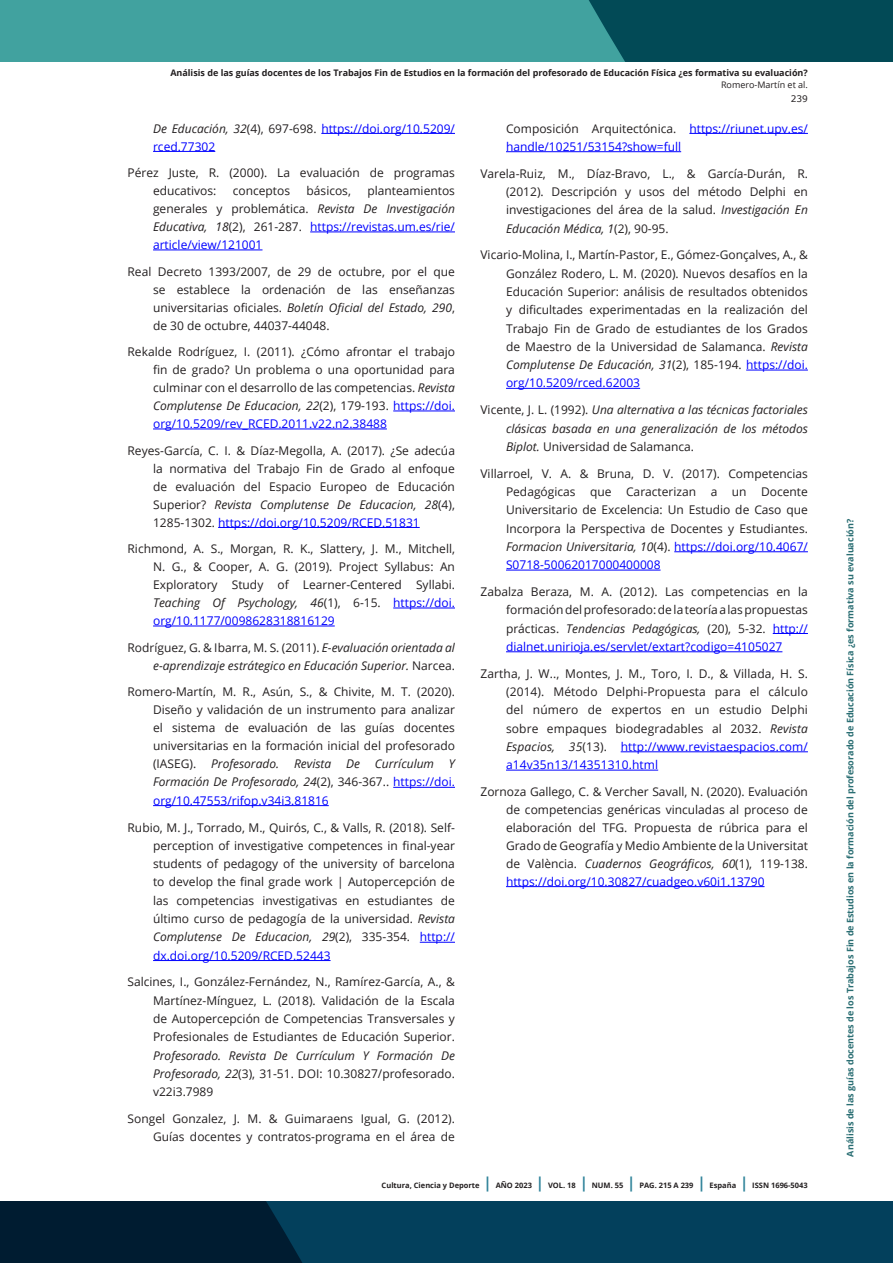
<style>
.page{position:relative;width:893px;height:1263px;background:#fff}
.page>*{position:absolute;margin:0;border:0;box-sizing:border-box;transform-origin:0 0}
.bibliografia{font:12px/18.3px "Open Sans";color:#231f20;text-align:justify}
.bibliografia-2{font:italic 12px/18.3px "Open Sans";color:#231f20;text-align:justify}
.bibliografia-3{font:12px/18.3px "Open Sans";color:#00f}
.t1{font:700 9px "Open Sans";color:#231f20}
.t2{font:700 9px "Open Sans";color:#2a6e73}
.t3{font:9px "Open Sans";color:#231f20}
.t4{font:9px "Verdana";color:#231f20}
.t5{font:700 7.5px "Open Sans";color:#231f20}
.s1{font-style:italic;color:#231f20}
.s2{color:#231f20}
.s3{font-style:italic}
.s4{color:#00f}
.s5{font-style:normal}
.s6{font-size:15px;color:#31849b}
</style>
<div class="page">
<svg style="left:0;top:1201px;width:893px;height:62px;background:#02344e"></svg>
<div style="left:0;top:0;width:893px;height:62px;background:#41a29f"></div>
<div style="left:589px;top:0;width:304px;height:62px;background:#024a56"></div>
<hr style="left:689px;top:133px;width:119px;height:1px;background:#00f">
<hr style="left:506px;top:151px;width:175px;height:1px;background:#00f">
<hr style="left:746px;top:370px;width:62px;height:1px;background:#00f">
<hr style="left:506px;top:388px;width:134px;height:1px;background:#00f">
<hr style="left:674px;top:551px;width:134px;height:1px;background:#00f">
<hr style="left:506px;top:570px;width:155px;height:1px;background:#00f">
<hr style="left:773px;top:633px;width:35px;height:1px;background:#00f">
<hr style="left:506px;top:651px;width:276px;height:1px;background:#00f">
<hr style="left:621px;top:751px;width:187px;height:1px;background:#00f">
<hr style="left:506px;top:770px;width:152px;height:1px;background:#00f">
<hr style="left:506px;top:886px;width:258px;height:1px;background:#00f">
<hr style="left:321px;top:133px;width:134px;height:1px;background:#00f">
<hr style="left:153px;top:151px;width:62px;height:1px;background:#00f">
<hr style="left:310px;top:232px;width:145px;height:1px;background:#00f">
<hr style="left:153px;top:250px;width:109px;height:1px;background:#00f">
<hr style="left:393px;top:411px;width:62px;height:1px;background:#00f">
<hr style="left:153px;top:429px;width:234px;height:1px;background:#00f">
<hr style="left:218px;top:527px;width:202px;height:1px;background:#00f">
<hr style="left:393px;top:608px;width:62px;height:1px;background:#00f">
<hr style="left:153px;top:626px;width:182px;height:1px;background:#00f">
<hr style="left:393px;top:787px;width:62px;height:1px;background:#00f">
<hr style="left:153px;top:805px;width:176px;height:1px;background:#00f">
<hr style="left:420px;top:942px;width:35px;height:1px;background:#00f">
<hr style="left:153px;top:960px;width:178px;height:1px;background:#00f">
<p class="t1" style="left:170px;top:67px;width:639px">Análisis de las guías docentes de los Trabajos Fin de Estudios en la formación del profesorado de Educación Física ¿es formativa su evaluación?</p>
<p class="t3" style="left:721px;top:79px;width:88px">Romero-Martín et al.</p>
<p class="bibliografia-3" style="left:153px;top:119px;width:303px"><span class="s1">De Educación, 32</span><span class="s2">(4), 697-698.</span> https://doi.org/10.5209/ rced.77302</p>
<p class="bibliografia" style="left:153px;top:163px;width:303px;text-indent:-26px">Pérez Juste, R. (2000). La evaluación de programas educativos:</p>
<p class="bibliografia" style="left:233px;top:181px;width:59px">conceptos</p>
<p class="bibliografia" style="left:307px;top:181px;width:46px">básicos,</p>
<p class="bibliografia" style="left:153px;top:181px;width:303px;text-indent:214px">planteamientos generales y problemática. <span class="s3">Revista De Investigación Educativa, 18</span>(2), 261-287. <span class="s4">https://revistas.um.es/rie/ article/view/121001</span></p>
<p class="bibliografia" style="left:153px;top:262px;width:303px;text-indent:-26px">Real Decreto 1393/2007, de 29 de octubre, por el que se establece la ordenación de las enseñanzas universitarias oficiales. <span class="s3">Boletín Oficial del Estado, 290</span>, de 30 de octubre, 44037-44048.</p>
<p class="bibliografia" style="left:153px;top:342px;width:303px;text-indent:-26px">Rekalde Rodríguez, I. (2011). ¿Cómo afrontar el trabajo fin de grado? Un problema o una oportunidad para culminar con el desarrollo de las competencias. <span class="s3">Revista Complutense De Educacion, 22</span>(2), 179-193. <span class="s4">https://doi. org/10.5209/rev_RCED.2011.v22.n2.38488</span></p>
<p class="bibliografia" style="left:153px;top:441px;width:303px;text-indent:-26px">Reyes-García, C. I. &amp; Díaz-Megolla, A. (2017). ¿Se adecúa la normativa del Trabajo Fin de Grado al enfoque de evaluación del Espacio Europeo de Educación Superior? <span class="s3">Revista Complutense De Educacion, 28</span>(4), 1285-1302. <span class="s4">https://doi.org/10.5209/RCED.51831</span></p>
<p class="bibliografia" style="left:153px;top:539px;width:303px;text-indent:-26px">Richmond, A. S., Morgan, R. K., Slattery, J. M., Mitchell, N. G., &amp; Cooper, A. G. (2019). Project Syllabus: An Exploratory Study of Learner-Centered Syllabi.<br><span class="s3">Teaching Of Psychology, 46</span>(1), 6-15. <span class="s4">https://doi. org/10.1177/0098628318816129</span></p>
<p class="bibliografia-2" style="left:128px;top:638px;width:329px;text-align:right"><span class="s5">Rodríguez, G. &amp; Ibarra, M. S. (2011).</span> E-evaluación orientada al e-aprendizaje estrátegico en Educación Superior. <span class="s5">Narcea.</span></p>
<p class="bibliografia" style="left:153px;top:682px;width:303px;text-indent:-26px">Romero-Martín, M. R., Asún, S., &amp; Chivite, M. T. (2020).<br>Diseño y validación de un instrumento para analizar el sistema de evaluación de las guías docentes universitarias en la formación inicial del profesorado (IASEG). <span class="s3">Profesorado. Revista De Currículum Y Formación De Profesorado, 24</span>(2), 346-367.. <span class="s4">https://doi. org/10.47553/rifop.v34i3.81816</span></p>
<p class="bibliografia" style="left:153px;top:818px;width:303px;text-indent:-26px">Rubio, M. J., Torrado, M., Quirós, C., &amp; Valls, R. (2018). Self&shy;perception of investigative competences in final-year students of pedagogy of the university of barcelona to develop the final grade work | Autopercepción de las competencias investigativas en estudiantes de último curso de pedagogía de la universidad. <span class="s3">Revista Complutense De Educacion, 29</span>(2), 335-354. <span class="s4">http:// dx.doi.org/10.5209/RCED.52443</span></p>
<p class="bibliografia" style="left:153px;top:973px;width:303px;text-indent:-26px">Salcines, I., González-Fernández, N., Ramírez-García, A., &amp; Martínez-Mínguez, L. (2018). Validación de la Escala de Autopercepción de Competencias Transversales y Profesionales de Estudiantes de Educación Superior.<br><span class="s3">Profesorado. Revista De Currículum Y Formación De Profesorado, 22</span>(3), 31-51. DOI: 10.30827/profesorado. v22i3.7989</p>
<p class="bibliografia" style="left:128px;top:1109px;width:329px;text-align:right">Songel Gonzalez, J. M. &amp; Guimaraens Igual, G. (2012).<br>Guías docentes y contratos-programa en el área de</p>
<p class="t4" style="left:791px;top:92px;width:19px">239</p>
<p class="bibliografia-3" style="left:506px;top:119px;width:303px"><span class="s2">Composición Arquitectónica.</span> https://riunet.upv.es/ handle/10251/53154?show=full</p>
<p class="bibliografia" style="left:506px;top:164px;width:303px;text-indent:-26px">Varela-Ruiz, M., Díaz-Bravo, L., &amp; García-Durán, R. (2012). Descripción y usos del método Delphi en investigaciones del área de la salud. <span class="s3">Investigación En Educación Médica, 1</span>(2), 90-95.</p>
<p class="bibliografia" style="left:506px;top:245px;width:303px;text-indent:-26px">Vicario-Molina, I., Martín-Pastor, E., Gómez-Gonçalves, A., &amp; González Rodero, L. M. (2020). Nuevos desafíos en la Educación Superior: análisis de resultados obtenidos y dificultades experimentadas en la realización del Trabajo Fin de Grado de estudiantes de los Grados de Maestro de la Universidad de Salamanca. <span class="s3">Revista Complutense De Educación, 31</span>(2), 185-194. <span class="s4">https://doi. org/10.5209/rced.62003</span></p>
<p class="bibliografia-2" style="left:506px;top:400px;width:303px;text-indent:-26px"><span class="s5">Vicente, J. L. (1992).</span> Una alternativa a las técnicas factoriales clásicas basada en una generalización de los métodos Biplot. <span class="s5">Universidad de Salamanca.</span></p>
<p class="bibliografia" style="left:506px;top:464px;width:303px;text-indent:-26px">Villarroel, V. A. &amp; Bruna, D. V. (2017). Competencias Pedagógicas que Caracterizan a un Docente Universitario de Excelencia: Un Estudio de Caso que Incorpora la Perspectiva de Docentes y Estudiantes.<br><span class="s3">Formacion Universitaria, 10</span>(4). <span class="s4">https://doi.org/10.4067/ S0718-50062017000400008</span></p>
<p class="bibliografia" style="left:506px;top:582px;width:303px;text-indent:-26px">Zabalza Beraza, M. A. (2012). Las competencias en la formación del profesorado: de la teoría a las propuestas prácticas. <span class="s3">Tendencias Pedagógicas,</span> (20), 5-32. <span class="s4">http:// dialnet.unirioja.es/servlet/extart?codigo=4105027</span></p>
<p class="bibliografia" style="left:506px;top:664px;width:303px;text-indent:-26px">Zartha, J. W.., Montes, J. M., Toro, I. D., &amp; Villada, H. S. (2014). Método Delphi-Propuesta para el cálculo del número de expertos en un estudio Delphi sobre empaques biodegradables al 2032. <span class="s3">Revista Espacios, 35</span>(13). <span class="s4">http://www.revistaespacios.com/ a14v35n13/14351310.html</span></p>
<p class="bibliografia" style="left:506px;top:782px;width:303px;text-indent:-26px">Zornoza Gallego, C. &amp; Vercher Savall, N. (2020). Evaluación de competencias genéricas vinculadas al proceso de elaboración del TFG. Propuesta de rúbrica para el Grado de Geografía y Medio Ambiente de la Universitat de València. <span class="s3">Cuadernos Geográficos, 60</span>(1), 119-138. <span class="s4">https://doi.org/10.30827/cuadgeo.v60i1.13790</span></p>
<p class="t5" style="left:382px;top:1180px;width:428px">Cultura, Ciencia y Deporte <span class="s6">|</span> AÑO 2023 <span class="s6">|</span> VOL. 18 <span class="s6">|</span> NUM. 55 <span class="s6">|</span> PAG. 215 A 239 <span class="s6">|</span> España <span class="s6">|</span> ISSN 1696-5043</p>
<p class="t2" style="left:844px;top:1156px;width:639px;rotate:-90deg">Análisis de las guías docentes de los Trabajos Fin de Estudios en la formación del profesorado de Educación Física ¿es formativa su evaluación?</p>
</div>
